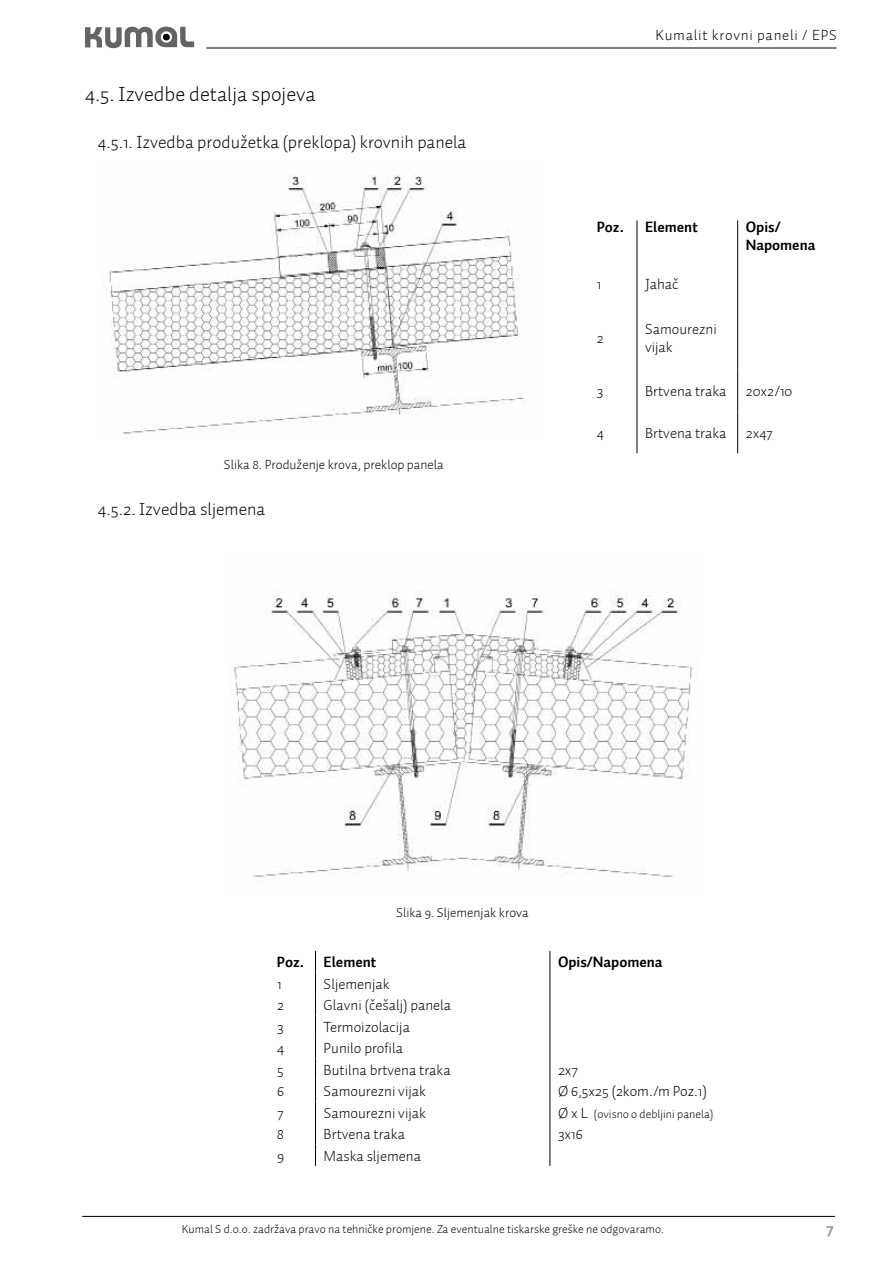
<style>
.page{position:relative;width:893px;height:1263px;background:#fff}
.page>*{position:absolute;margin:0;border:0;box-sizing:border-box;transform-origin:0 0}
.t1{font:300 21px "Auto 2";color:#000}
.t2{font:300 18px "Auto 2";color:#000}
.t3{font:700 16.5px "Auto 2";color:#939598}
.t4{font:300 15px/18px "Auto 2";color:#000}
.t5{font:700 15px/18px "Auto 2";color:#000}
.t6{font:15px "Auto 2 Light LF";letter-spacing:.05em;color:#000}
.t7{font:300 13.5px "Auto 2";color:#000}
.t8{font:300 12px "Auto 2";color:#000}
.s1{font-size:15px}
</style>
<div class="page">
<hr style="left:82px;top:1216px;width:753px;height:1px;background:#000">
<hr style="left:206px;top:48px;width:631px;height:1px;background:#000">
<svg style="left:85px;top:26px;width:109px;height:23px"></svg>
<hr style="left:637px;top:220px;width:1px;height:42px;background:#000">
<hr style="left:737px;top:220px;width:1px;height:42px;background:#000">
<hr style="left:637px;top:262px;width:1px;height:42px;background:#000">
<hr style="left:737px;top:262px;width:1px;height:42px;background:#000">
<hr style="left:637px;top:304px;width:1px;height:66px;background:#000">
<hr style="left:737px;top:304px;width:1px;height:66px;background:#000">
<hr style="left:637px;top:370px;width:1px;height:41px;background:#000">
<hr style="left:737px;top:370px;width:1px;height:41px;background:#000">
<hr style="left:637px;top:411px;width:1px;height:42px;background:#000">
<hr style="left:737px;top:411px;width:1px;height:42px;background:#000">
<svg style="left:315px;top:951px;width:1px;height:215px"></svg>
<svg style="left:550px;top:951px;width:1px;height:215px"></svg>
<img style="left:109px;top:175px;width:417px;height:259px">
<img style="left:230px;top:591px;width:463px;height:288px">
<h1 class="t1" style="left:85px;top:81px;width:232px">4.5. Izvedbe detalja spojeva</h1>
<p class="t2" style="left:98px;top:131px;width:370px">4.5.1. Izvedba produžetka (preklopa) krovnih panela</p>
<p class="t7" style="left:224px;top:456px;width:221px">Slika 8. Produženje krova, preklop panela</p>
<p class="t2" style="left:98px;top:498px;width:169px">4.5.2. Izvedba sljemena</p>
<p class="t6" style="left:655px;top:26px;width:183px">Kumalit krovni paneli / EPS</p>
<p class="t5" style="left:597px;top:218px;width:29px">Poz.</p>
<p class="t5" style="left:645px;top:218px;width:54px">Element</p>
<p class="t5" style="left:746px;top:218px;width:71px">Opis/<br>Napomena</p>
<p class="t4" style="left:597px;top:275px;width:6px">1</p>
<p class="t4" style="left:645px;top:275px;width:35px">Jahač</p>
<p class="t4" style="left:597px;top:329px;width:8px">2</p>
<p class="t4" style="left:645px;top:320px;width:73px">Samourezni vijak</p>
<p class="t4" style="left:597px;top:382px;width:8px">3</p>
<p class="t4" style="left:645px;top:382px;width:83px">Brtvena traka</p>
<p class="t4" style="left:746px;top:382px;width:48px">20x2/10</p>
<p class="t4" style="left:597px;top:424px;width:9px">4</p>
<p class="t4" style="left:645px;top:424px;width:83px">Brtvena traka</p>
<p class="t4" style="left:746px;top:424px;width:28px">2x47</p>
<p class="t7" style="left:396px;top:904px;width:134px">Slika 9. Sljemenjak krova</p>
<p class="t5" style="left:277px;top:953px;width:29px">Poz.</p>
<p class="t5" style="left:324px;top:953px;width:54px">Element</p>
<p class="t5" style="left:558px;top:953px;width:106px">Opis/Napomena</p>
<p class="t4" style="left:277px;top:975px;width:6px">1</p>
<p class="t4" style="left:324px;top:975px;width:67px">Sljemenjak</p>
<p class="t4" style="left:277px;top:996px;width:8px">2</p>
<p class="t4" style="left:324px;top:996px;width:129px">Glavni (češalj) panela</p>
<p class="t4" style="left:277px;top:1018px;width:8px">3</p>
<p class="t4" style="left:324px;top:1018px;width:88px">Termoizolacija</p>
<p class="t4" style="left:277px;top:1039px;width:9px">4</p>
<p class="t4" style="left:324px;top:1039px;width:81px">Punilo profila</p>
<p class="t4" style="left:277px;top:1061px;width:8px">5</p>
<p class="t4" style="left:324px;top:1061px;width:129px">Butilna brtvena traka</p>
<p class="t4" style="left:558px;top:1061px;width:22px">2x7</p>
<p class="t4" style="left:277px;top:1082px;width:9px">6</p>
<p class="t4" style="left:324px;top:1082px;width:104px">Samourezni vijak</p>
<p class="t4" style="left:558px;top:1082px;width:150px">Ø 6,5x25 (2kom./m Poz.1)</p>
<p class="t4" style="left:277px;top:1104px;width:8px">7</p>
<p class="t4" style="left:324px;top:1104px;width:104px">Samourezni vijak</p>
<p class="t8" style="left:558px;top:1106px;width:157px"><span class="s1">Ø x L</span> (ovisno o debljini panela)</p>
<p class="t4" style="left:277px;top:1125px;width:9px">8</p>
<p class="t4" style="left:324px;top:1125px;width:83px">Brtvena traka</p>
<p class="t4" style="left:558px;top:1125px;width:26px">3x16</p>
<p class="t4" style="left:277px;top:1147px;width:9px">9</p>
<p class="t4" style="left:324px;top:1147px;width:99px">Maska sljemena</p>
<p class="t8" style="left:182px;top:1221px;width:484px">Kumal S d.o.o. zadržava pravo na tehničke promjene. Za eventualne tiskarske greške ne odgovaramo.</p>
<p class="t3" style="left:826px;top:1218px;width:9px">7</p>
</div>
